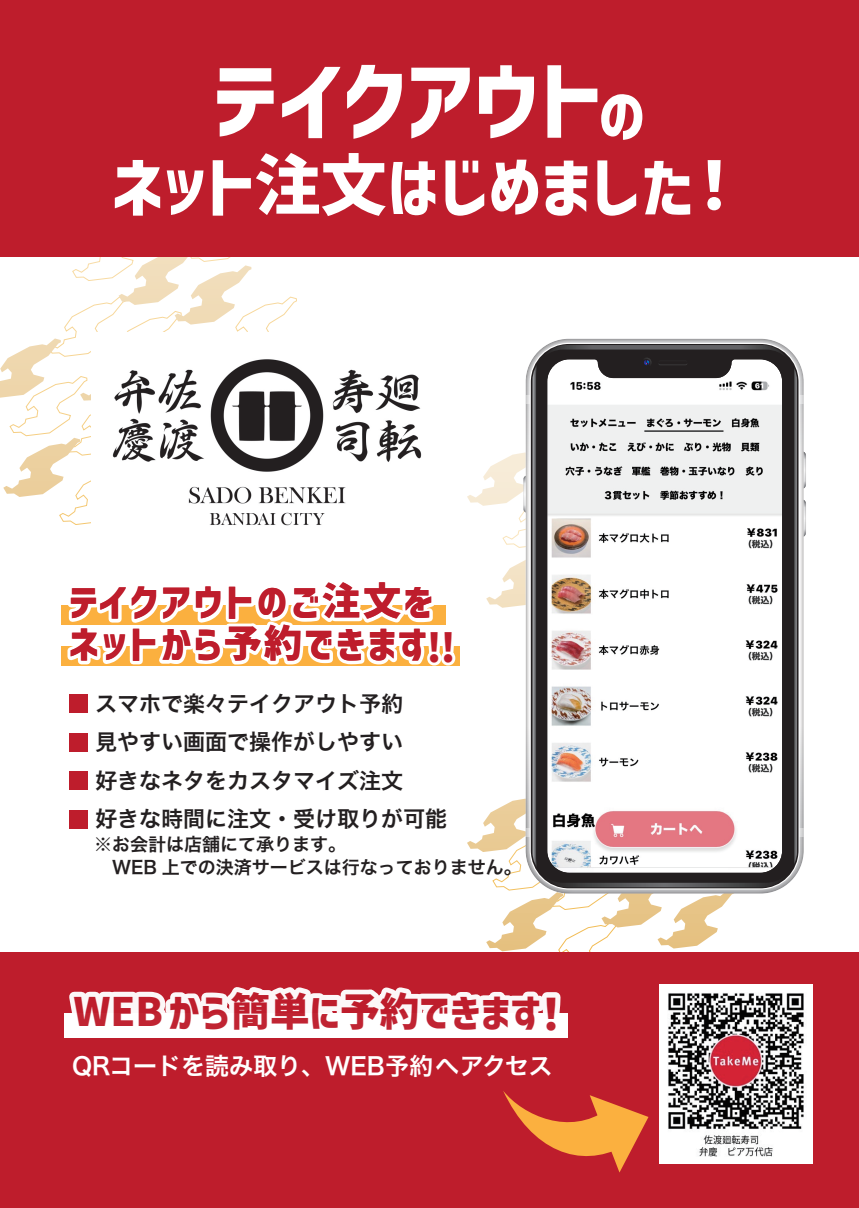
<style>
.page{position:relative;width:859px;height:1208px;background:#fff}
.page>*{position:absolute;margin:0;border:0;box-sizing:border-box;transform-origin:0 0}
.t1{font:86.5px "Corporate Logo Bold ver 2";color:#fff}
.t2{font:66.1px "Corporate Logo Bold ver 2";color:#fff}
.t3{font:39.6px "Corporate Logo Bold ver 2";color:#be1d2c}
.t4{font:38px/42px "Corporate Logo Bold ver 2";letter-spacing:.08em;color:#be1d2c}
.t5{font:24px "Hira Kaku Pro N W6";color:#fff}
.t6{font:22px/38.5px "Hira Kaku Pro N W6";color:#231f20}
.t7{font:18px/23px "Hira Kaku Pro N W6";color:#231f20}
.s1{font-size:59px}
.s2{font-size:39px}
.s3{font-size:44px}
</style>
<div class="page">
<div style="left:0;top:0;width:859px;height:256px;background:#be1d2c"></div>
<div style="left:0;top:952px;width:859px;height:256px;background:#be1d2c"></div>
<img style="left:660px;top:985px;width:153px;height:178px">
<div style="left:69px;top:694px;width:19px;height:18px;background:#be1d2c"></div>
<div style="left:69px;top:733px;width:19px;height:18px;background:#be1d2c"></div>
<div style="left:69px;top:771px;width:19px;height:19px;background:#be1d2c"></div>
<div style="left:69px;top:810px;width:19px;height:19px;background:#be1d2c"></div>
<svg style="left:0;top:256px;width:460px;height:410px"></svg>
<svg style="left:69px;top:987px;width:499px;height:51px;background:#f6e2e4"></svg>
<img style="left:91px;top:333px;width:354px;height:215px">
<svg style="left:503px;top:1091px;width:145px;height:81px"></svg>
<svg style="left:467px;top:345px;width:339px;height:607px"></svg>
<h1 class="t1" style="left:213px;top:39px;width:435px">テイクアウト<span class="s1">の</span></h1>
<h2 class="t2" style="left:112px;top:140px;width:637px">ネット注文はじめました！</h2>
<h3 class="t4" style="left:69px;top:580px;width:388px">テイクアウトのご注文をネットから予約できます<span class="s2">!!</span></h3>
<p class="t6" style="left:95px;top:683px;width:353px">スマホで楽々テイクアウト予約<br>見やすい画面で操作がしやすい<br>好きなネタをカスタマイズ注文<br>好きな時間に注文・受け取りが可能</p>
<p class="t7" style="left:94px;top:832px;width:429px">※お会計は店舗にて承ります。<br>　WEB 上での決済サービスは行なっておりません。</p>
<h3 class="t3" style="left:74px;top:984px;width:501px">WEBから簡単に予約できます<span class="s3">！</span></h3>
<p class="t5" style="left:72px;top:1044px;width:482px">QRコードを読み取り、WEB予約へアクセス</p>
</div>
